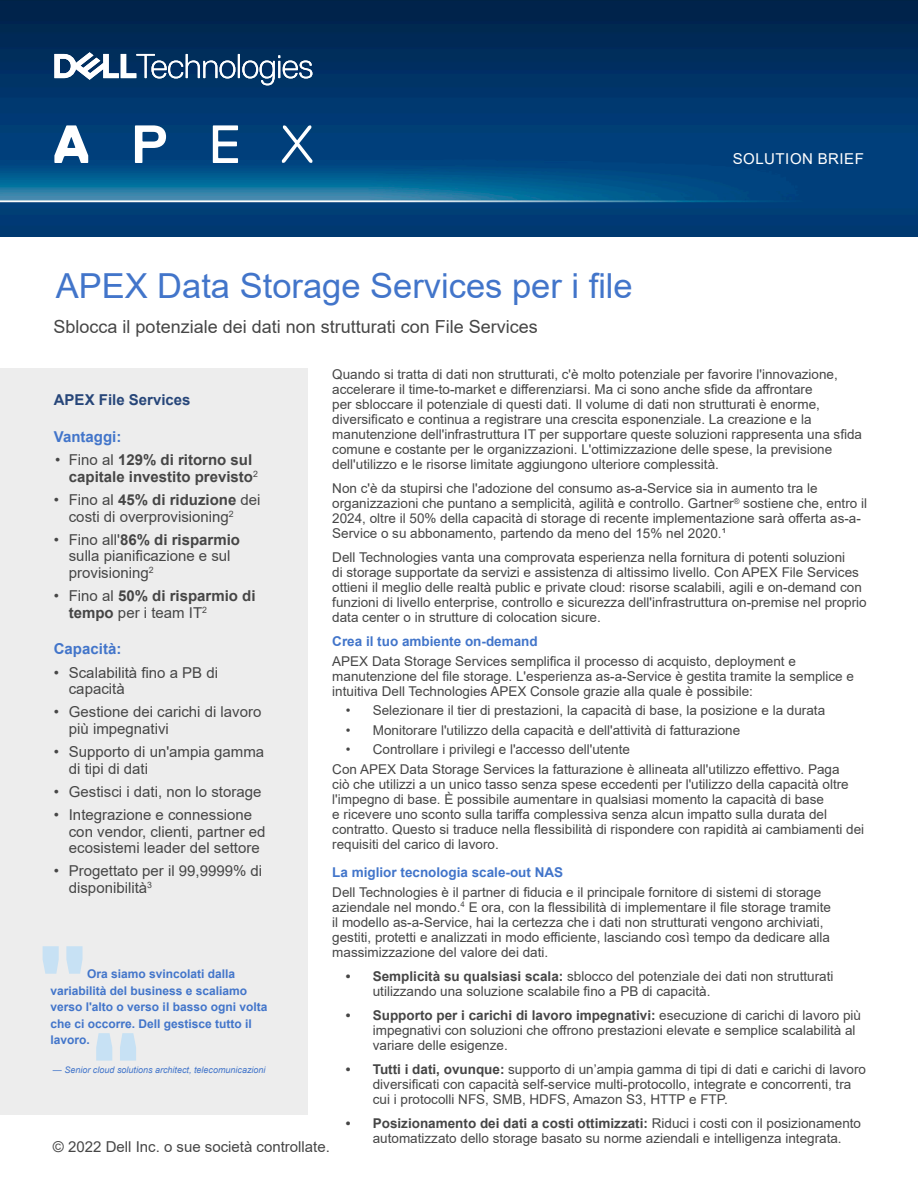
<style>
.page{position:relative;width:918px;height:1188px;background:#fff}
.page>*{position:absolute;margin:0;border:0;box-sizing:border-box;transform-origin:0 0}
.t1{font:700 108px "Arial";color:#c7e1f4}
.t2{font:34.5px "Arial";color:#4275ca}
.t3{font:18px "Arial";color:#464646}
.t4{font:15px/16.5px "Arial";color:#464646}
.t5{font:700 15px/16.5px "Arial";color:#464646}
.t6{font:700 15px "Arial";color:#4275ca}
.t7{font:700 15px "Arial";color:#274679}
.Table_Text{font:15px "Arial";letter-spacing:.035em;color:#fff}
.t8{font:13.5px/15px "Arial";color:#464646}
.t9{font:700 13.5px "Arial";color:#4275ca}
.t10{font:700 12px/16.5px "Arial";color:#4275ca}
.t11{font:italic 9px "Arial";color:#4275ca}
.s1{font-weight:700}
.s2{font-weight:400}
</style>
<div class="page">
<img style="left:0;top:0;width:918px;height:236px">
<svg style="left:54px;top:125px;width:34px;height:38px"></svg>
<svg style="left:135px;top:125px;width:31px;height:38px"></svg>
<svg style="left:213px;top:125px;width:25px;height:38px"></svg>
<svg style="left:282px;top:125px;width:30px;height:38px"></svg>
<svg style="left:54px;top:52px;width:258px;height:33px"></svg>
<div style="left:0;top:368px;width:308px;height:747px;background:#ededed"></div>
<p class="t2" style="left:56px;top:262px;width:579px">APEX Data Storage Services per i file</p>
<p class="t3" style="left:54px;top:315px;width:486px">Sblocca il potenziale dei dati non strutturati con File Services</p>
<p class="Table_Text" style="left:733px;top:148px;width:133px">SOLUTION BRIEF</p>
<p class="t8" style="left:332px;top:367px;width:531px">Quando si tratta di dati non strutturati, c'è molto potenziale per favorire l'innovazione, accelerare il time-to-market e differenziarsi. Ma ci sono anche sfide da affrontare<br>per sbloccare il potenziale di questi dati. Il volume di dati non strutturati è enorme, diversificato e continua a registrare una crescita esponenziale. La creazione e la manutenzione dell'infrastruttura IT per supportare queste soluzioni rappresenta una sfida comune e costante per le organizzazioni. L'ottimizzazione delle spese, la previsione dell'utilizzo e le risorse limitate aggiungono ulteriore complessità.</p>
<p class="t8" style="left:332px;top:481px;width:536px">Non c'è da stupirsi che l'adozione del consumo as-a-Service sia in aumento tra le organizzazioni che puntano a semplicità, agilità e controllo. Gartner<sup>®</sup> sostiene che, entro il 2024, oltre il 50% della capacità di storage di recente implementazione sarà offerta as-a-Service o su abbonamento, partendo da meno del 15% nel 2020.¹</p>
<p class="t8" style="left:332px;top:550px;width:536px">Dell Technologies vanta una comprovata esperienza nella fornitura di potenti soluzioni<br>di storage supportate da servizi e assistenza di altissimo livello. Con APEX File Services ottieni il meglio delle realtà public e private cloud: risorse scalabili, agili e on-demand con funzioni di livello enterprise, controllo e sicurezza dell'infrastruttura on-premise nel proprio data center o in strutture di colocation sicure.</p>
<p class="t9" style="left:332px;top:632px;width:207px">Crea il tuo ambiente on-demand</p>
<p class="t8" style="left:332px;top:654px;width:523px">APEX Data Storage Services semplifica il processo di acquisto, deployment e manutenzione del file storage. L'esperienza as-a-Service è gestita tramite la semplice e intuitiva Dell Technologies APEX Console grazie alla quale è possibile:</p>
<p class="t8" style="left:346px;top:703px;width:481px">• Selezionare il tier di prestazioni, la capacità di base, la posizione e la durata</p>
<p class="t8" style="left:346px;top:723px;width:396px">• Monitorare l'utilizzo della capacità e dell'attività di fatturazione</p>
<p class="t8" style="left:346px;top:742px;width:286px">• Controllare i privilegi e l'accesso dell'utente</p>
<p class="t8" style="left:332px;top:762px;width:533px">Con APEX Data Storage Services la fatturazione è allineata all'utilizzo effettivo. Paga<br>ciò che utilizzi a un unico tasso senza spese eccedenti per l'utilizzo della capacità oltre l'impegno di base. È possibile aumentare in qualsiasi momento la capacità di base<br>e ricevere uno sconto sulla tariffa complessiva senza alcun impatto sulla durata del contratto. Questo si traduce nella flessibilità di rispondere con rapidità ai cambiamenti dei requisiti del carico di lavoro.</p>
<p class="t9" style="left:332px;top:863px;width:233px">La miglior tecnologia scale-out NAS</p>
<p class="t8" style="left:332px;top:885px;width:500px">Dell Technologies è il partner di fiducia e il principale fornitore di sistemi di storage aziendale nel mondo.<sup>4</sup> E ora, con la flessibilità di implementare il file storage tramite il modello as-a-Service, hai la certezza che i dati non strutturati vengono archiviati, gestiti, protetti e analizzati in modo efficiente, lasciando così tempo da dedicare alla massimizzazione del valore dei dati.</p>
<p class="t8" style="left:373px;top:969px;width:462px;text-indent:-27px"><span class="s1">• Semplicità su qualsiasi scala:</span> sblocco del potenziale dei dati non strutturati utilizzando una soluzione scalabile fino a PB di capacità.</p>
<p class="t8" style="left:373px;top:1008px;width:490px;text-indent:-27px"><span class="s1">• Supporto per i carichi di lavoro impegnativi:</span> esecuzione di carichi di lavoro più impegnativi con soluzioni che offrono prestazioni elevate e semplice scalabilità al variare delle esigenze.</p>
<p class="t8" style="left:373px;top:1062px;width:495px;text-indent:-27px"><span class="s1">• Tutti i dati, ovunque:</span> supporto di un’ampia gamma di tipi di dati e carichi di lavoro diversificati con capacità self-service multi-protocollo, integrate e concorrenti, tra cui i protocolli NFS, SMB, HDFS, Amazon S3, HTTP e FTP.</p>
<p class="t8" style="left:346px;top:1116px;width:517px;text-align:center"><span class="s1">• Posizionamento dei dati a costi ottimizzati:</span> Riduci i costi con il posizionamento automatizzato dello storage basato su norme aziendali e intelligenza integrata.</p>
<p class="t7" style="left:54px;top:389px;width:138px">APEX File Services</p>
<p class="t6" style="left:54px;top:426px;width:69px">Vantaggi:</p>
<p class="t5" style="left:69px;top:452px;width:191px;text-indent:-14px"><span class="s2">• Fino al</span> 129% di ritorno sul capitale investito previsto<sup>2</sup></p>
<p class="t4" style="left:69px;top:491px;width:193px;text-indent:-15px">• Fino al <span class="s1">45% di riduzione</span> dei costi di overprovisioning<sup>2</sup></p>
<p class="t4" style="left:69px;top:531px;width:173px;text-indent:-15px">• Fino all'<span class="s1">86% di risparmio </span>sulla pianificazione e sul provisioning<sup>2</sup></p>
<p class="t5" style="left:69px;top:588px;width:188px;text-indent:-15px"><span class="s2">• Fino al</span> 50% di risparmio di tempo <span class="s2">per i team IT</span><sup>2</sup></p>
<p class="t6" style="left:54px;top:638px;width:69px">Capacità:</p>
<p class="t4" style="left:69px;top:664px;width:151px;text-indent:-15px">• Scalabilità fino a PB di capacità</p>
<p class="t4" style="left:69px;top:704px;width:194px;text-indent:-15px">• Gestione dei carichi di lavoro più impegnativi</p>
<p class="t4" style="left:69px;top:743px;width:197px;text-indent:-15px">• Supporto di un'ampia gamma di tipi di dati</p>
<p class="t4" style="left:54px;top:783px;width:209px">• Gestisci i dati, non lo storage</p>
<p class="t4" style="left:69px;top:806px;width:198px;text-indent:-15px">• Integrazione e connessione con vendor, clienti, partner ed ecosistemi leader del settore</p>
<p class="t4" style="left:69px;top:863px;width:195px;text-indent:-15px">• Progettato per il 99,9999% di disponibilità<sup>3</sup></p>
<p class="t1" style="left:37px;top:910px;width:53px">"</p>
<p class="t10" style="left:50px;top:966px;width:218px;text-indent:37px">Ora siamo svincolati dalla variabilità del business e scaliamo verso l'alto o verso il basso ogni volta che ci occorre. Dell gestisce tutto il</p>
<p class="t10" style="left:50px;top:1032px;width:41px">lavoro.</p>
<p class="t1" style="left:142px;top:1097px;width:53px;rotate:-180deg">"</p>
<p class="t11" style="left:53px;top:1064px;width:214px">— Senior cloud solutions architect, telecomunicazioni</p>
<p class="t4" style="left:53px;top:1138px;width:279px">© 2022 Dell Inc. o sue società controllate.</p>
</div>
